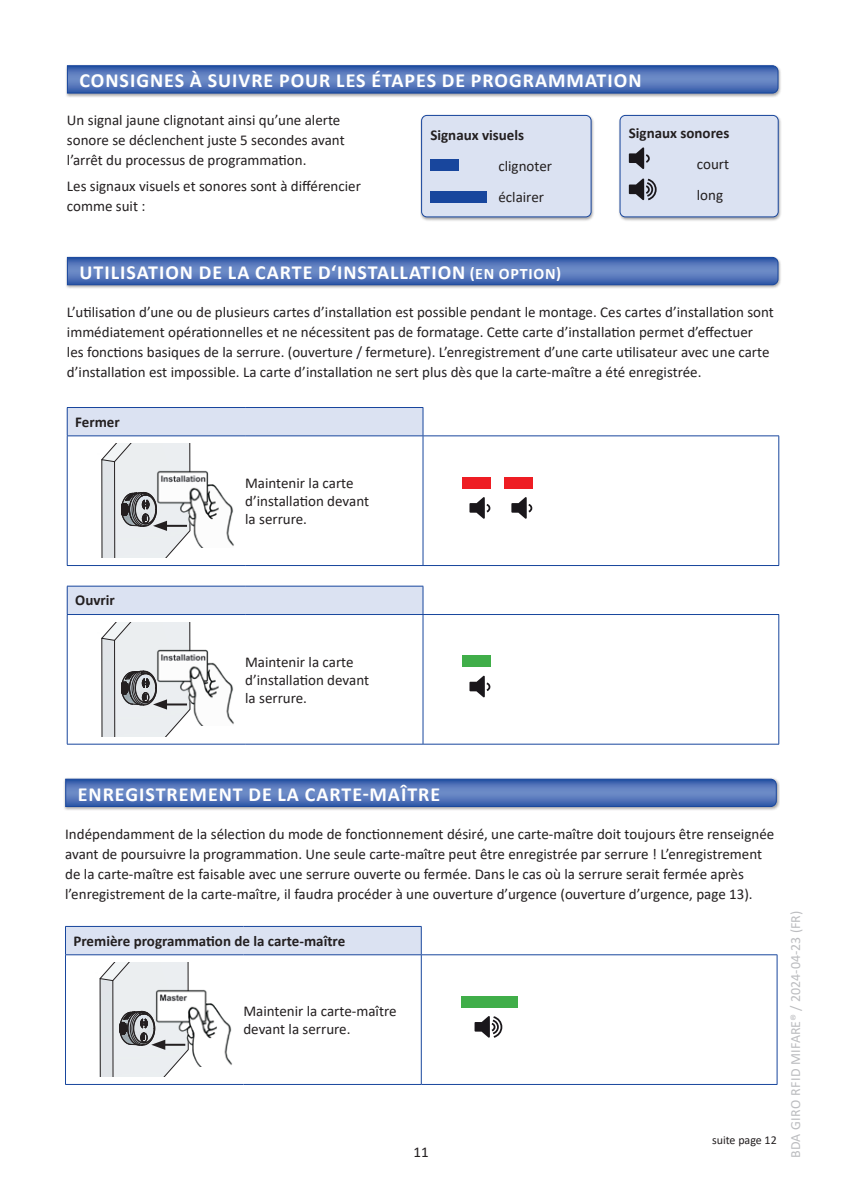
<style>
.page{position:relative;width:842px;height:1191px;background:#fff}
.page>*{position:absolute;margin:0;border:0;box-sizing:border-box;transform-origin:0 0}
.t1{font:700 20px "Calibri";letter-spacing:.05em;color:#fff}
.t2{font:15px/20px "Calibri";color:#231f20}
.t3{font:700 15px "Calibri";color:#231f20}
.t4{font:14px "Calibri";color:#bcbdc0}
.t5{font:12px "Calibri";color:#231f20}
.s1{font-size:16px}
</style>
<div class="page">
<div style="left:65px;top:64px;width:716px;height:34px;background:#231f20;opacity:.4"></div>
<svg style="left:66px;top:65px;width:713px;height:29px"></svg>
<div style="left:618px;top:114px;width:163px;height:107px;background:#231f20;opacity:.4"></div>
<div style="left:620px;top:115px;width:158px;height:102px;background:#dbe2f2;border-radius:5px"></div>
<svg style="left:629px;top:147px;width:21px;height:22px"></svg>
<svg style="left:629px;top:178px;width:28px;height:22px"></svg>
<div style="left:620px;top:115px;width:158px;height:102px;border:1px solid #18469d;border-radius:5px"></div>
<div style="left:420px;top:114px;width:175px;height:107px;background:#231f20;opacity:.4"></div>
<div style="left:422px;top:115px;width:169px;height:102px;background:#dbe2f2;border-radius:5px"></div>
<div style="left:430px;top:160px;width:29px;height:11px;background:#18469d"></div>
<div style="left:430px;top:191px;width:57px;height:11px;background:#18469d"></div>
<div style="left:421px;top:115px;width:170px;height:102px;border:1px solid #18469d;border-radius:5px"></div>
<div style="left:65px;top:256px;width:716px;height:34px;background:#231f20;opacity:.4"></div>
<svg style="left:66px;top:256px;width:713px;height:30px"></svg>
<svg style="left:68px;top:407px;width:356px;height:158px"></svg>
<hr style="left:67px;top:407px;width:178px;height:1px;background:#18469d">
<svg style="left:67px;top:408px;width:1px;height:27px"></svg>
<hr style="left:245px;top:407px;width:178px;height:1px;background:#18469d">
<svg style="left:423px;top:408px;width:1px;height:27px"></svg>
<hr style="left:67px;top:435px;width:178px;height:1px;background:#18469d">
<hr style="left:67px;top:436px;width:1px;height:129px;background:#18469d">
<hr style="left:245px;top:435px;width:178px;height:1px;background:#18469d">
<hr style="left:423px;top:435px;width:356px;height:1px;background:#18469d">
<hr style="left:423px;top:436px;width:1px;height:129px;background:#18469d">
<hr style="left:778px;top:436px;width:1px;height:129px;background:#18469d">
<hr style="left:67px;top:565px;width:178px;height:1px;background:#18469d">
<hr style="left:245px;top:565px;width:178px;height:1px;background:#18469d">
<hr style="left:423px;top:565px;width:356px;height:1px;background:#18469d">
<img style="left:84px;top:444px;width:126px;height:113px">
<svg style="left:102px;top:444px;width:88px;height:113px"></svg>
<img style="left:141px;top:451px;width:102px;height:96px">
<div style="left:463px;top:477px;width:28px;height:11px;background:#ee1d23"></div>
<div style="left:505px;top:477px;width:28px;height:11px;background:#ee1d23"></div>
<svg style="left:469px;top:497px;width:21px;height:22px"></svg>
<svg style="left:511px;top:497px;width:21px;height:22px"></svg>
<svg style="left:68px;top:587px;width:355px;height:157px"></svg>
<hr style="left:67px;top:586px;width:178px;height:1px;background:#18469d">
<svg style="left:67px;top:586px;width:1px;height:28px"></svg>
<hr style="left:245px;top:586px;width:178px;height:1px;background:#18469d">
<svg style="left:423px;top:586px;width:1px;height:28px"></svg>
<hr style="left:67px;top:614px;width:178px;height:1px;background:#18469d">
<hr style="left:67px;top:615px;width:1px;height:129px;background:#18469d">
<hr style="left:245px;top:614px;width:178px;height:1px;background:#18469d">
<hr style="left:423px;top:614px;width:356px;height:1px;background:#18469d">
<hr style="left:423px;top:615px;width:1px;height:129px;background:#18469d">
<hr style="left:778px;top:615px;width:1px;height:129px;background:#18469d">
<hr style="left:67px;top:744px;width:178px;height:1px;background:#18469d">
<hr style="left:245px;top:744px;width:178px;height:1px;background:#18469d">
<hr style="left:423px;top:744px;width:356px;height:1px;background:#18469d">
<img style="left:84px;top:622px;width:126px;height:114px">
<svg style="left:102px;top:622px;width:88px;height:114px"></svg>
<img style="left:141px;top:629px;width:102px;height:96px">
<div style="left:463px;top:655px;width:28px;height:12px;background:#40ae49"></div>
<svg style="left:469px;top:675px;width:21px;height:22px"></svg>
<div style="left:63px;top:777px;width:717px;height:34px;background:#231f20;opacity:.4"></div>
<svg style="left:65px;top:778px;width:712px;height:29px"></svg>
<svg style="left:66px;top:927px;width:355px;height:157px"></svg>
<hr style="left:65px;top:926px;width:178px;height:1px;background:#18469d">
<svg style="left:65px;top:926px;width:1px;height:28px"></svg>
<hr style="left:243px;top:926px;width:179px;height:1px;background:#18469d">
<svg style="left:421px;top:926px;width:1px;height:28px"></svg>
<hr style="left:65px;top:954px;width:178px;height:1px;background:#18469d">
<hr style="left:65px;top:955px;width:1px;height:129px;background:#18469d">
<hr style="left:243px;top:954px;width:178px;height:1px;background:#18469d">
<hr style="left:421px;top:954px;width:356px;height:1px;background:#18469d">
<hr style="left:421px;top:955px;width:1px;height:129px;background:#18469d">
<hr style="left:777px;top:955px;width:1px;height:129px;background:#18469d">
<hr style="left:65px;top:1084px;width:178px;height:1px;background:#18469d">
<hr style="left:243px;top:1084px;width:178px;height:1px;background:#18469d">
<hr style="left:421px;top:1084px;width:356px;height:1px;background:#18469d">
<img style="left:83px;top:963px;width:126px;height:113px">
<svg style="left:100px;top:963px;width:88px;height:113px"></svg>
<img style="left:139px;top:969px;width:102px;height:97px">
<div style="left:461px;top:996px;width:57px;height:11px;background:#40ae49"></div>
<svg style="left:474px;top:1016px;width:28px;height:22px"></svg>
<h1 class="t1" style="left:80px;top:67px;width:563px">CONSIGNES À SUIVRE POUR LES ÉTAPES DE PROGRAMMATION</h1>
<p class="t2" style="left:67px;top:110px;width:279px">Un signal jaune clignotant ainsi qu’une alerte sonore se déclenchent juste 5 secondes avant l’arrêt du processus de programmation.</p>
<p class="t2" style="left:67px;top:176px;width:296px">Les signaux visuels et sonores sont à différencier comme suit :</p>
<p class="t3" style="left:629px;top:122px;width:102px">Signaux sonores</p>
<p class="t2" style="left:697px;top:148px;width:34px;line-height:31.4px">court long</p>
<p class="t3" style="left:430px;top:124px;width:95px">Signaux visuels</p>
<p class="t2" style="left:498px;top:150px;width:55px;line-height:31.4px">clignoter éclairer</p>
<h1 class="t1" style="left:80px;top:258px;width:483px">UTILISATION DE LA CARTE D‘INSTALLATION <span class="s1">(EN OPTION)</span></h1>
<p class="t2" style="left:67px;top:302px;width:708px">L’utilisation d’une ou de plusieurs cartes d’installation est possible pendant le montage. Ces cartes d’installation sont immédiatement opérationnelles et ne nécessitent pas de formatage. Cette carte d’installation permet d’effectuer<br>les fonctions basiques de la serrure. (ouverture / fermeture). L’enregistrement d’une carte utilisateur avec une carte d’installation est impossible. La carte d’installation ne sert plus dès que la carte-maître a été enregistrée.</p>
<p class="t3" style="left:75px;top:411px;width:46px">Fermer</p>
<p class="t3" style="left:75px;top:590px;width:41px">Ouvrir</p>
<p class="t2" style="left:245px;top:474px;width:125px;line-height:18px">Maintenir la carte d’installation devant la serrure.</p>
<p class="t2" style="left:245px;top:652px;width:125px;line-height:18px">Maintenir la carte d’installation devant la serrure.</p>
<h1 class="t1" style="left:78px;top:780px;width:364px">ENREGISTREMENT DE LA CARTE-MAÎTRE</h1>
<p class="t2" style="left:65px;top:823px;width:710px">Indépendamment de la sélection du mode de fonctionnement désiré, une carte-maître doit toujours être renseignée avant de poursuivre la programmation. Une seule carte-maître peut être enregistrée par serrure ! L’enregistrement de la carte-maître est faisable avec une serrure ouverte ou fermée. Dans le cas où la serrure serait fermée après l’enregistrement de la carte-maître, il faudra procéder à une ouverture d’urgence (ouverture d’urgence, page 13).</p>
<p class="t3" style="left:73px;top:930px;width:273px">Première programmation de la carte-maître</p>
<p class="t2" style="left:243px;top:1002px;width:155px;line-height:18px">Maintenir la carte-maître devant la serrure.</p>
<p class="t2" style="left:413px;top:1142px;width:17px">11</p>
<p class="t5" style="left:712px;top:1132px;width:66px">suite page 12</p>
<p class="t4" style="left:786px;top:1157px;width:248px;rotate:-90deg">BDA GIRO RFID MIFARE® / 2024-04-23 (FR)</p>
</div>
